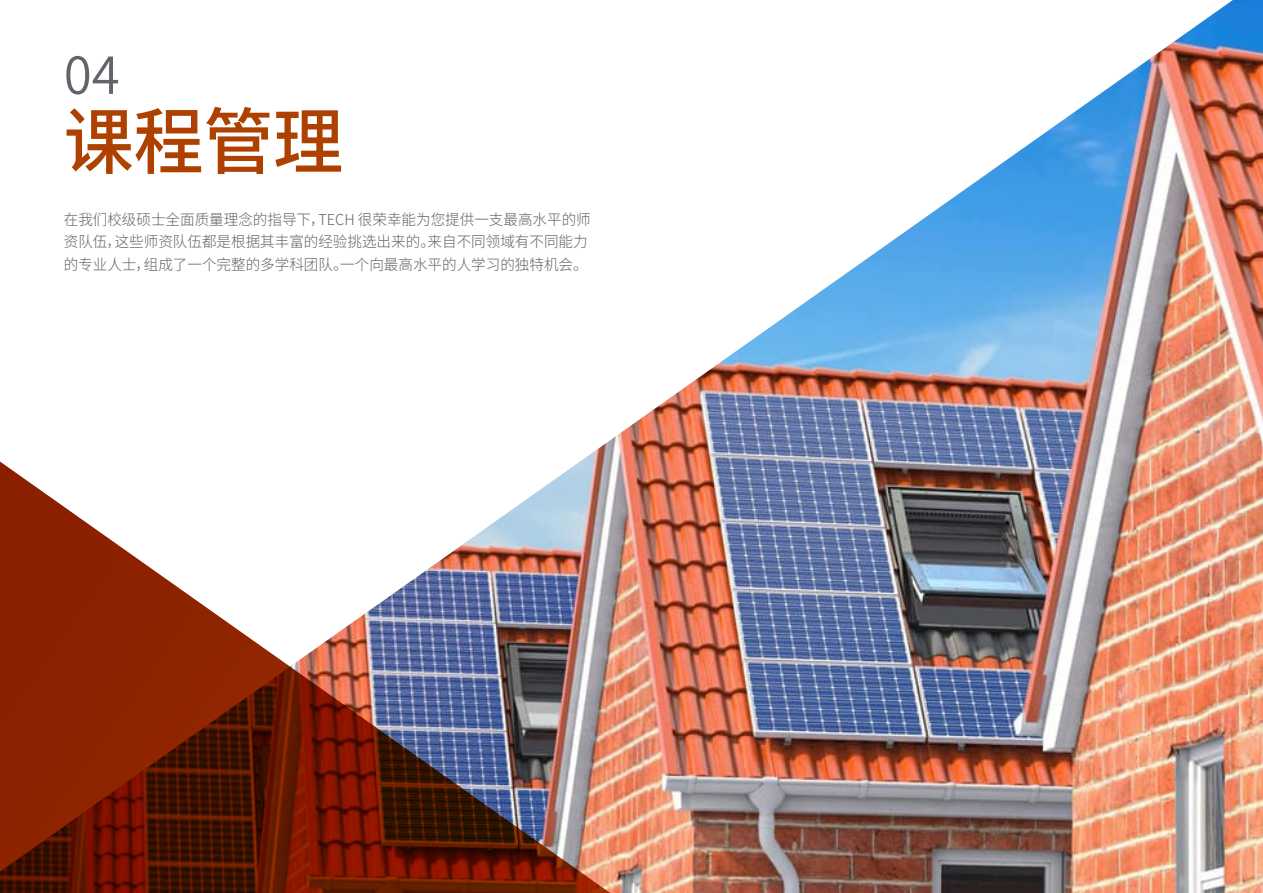
<style>
.page{position:relative;width:1263px;height:893px;background:#fff}
.page>*{position:absolute;margin:0;border:0;box-sizing:border-box;transform-origin:0 0}
.t1{font:500 72px "Source Han Sans CN";color:#ae4000}
.t2{font:52.5px "Source Han Sans CN";color:#61646a}
.t3{font:300 15px/22.5px "Source Han Sans CN";color:#61646a}
</style>
<div class="page">
<img style="left:602px;top:0;width:661px;height:893px">
<img style="left:0;top:446px;width:640px;height:447px">
<h2 class="t2" style="left:64px;top:45px;width:57px">04</h2>
<h1 class="t1" style="left:64px;top:101px;width:281px">课程管理</h1>
<p class="t3" style="left:64px;top:208px;width:528px">在我们校级硕士全面质量理念的指导下，TECH 很荣幸能为您提供一支最高水平的师资队伍，这些师资队伍都是根据其丰富的经验挑选出来的。来自不同领域有不同能力的专业人士，组成了一个完整的多学科团队。一个向最高水平的人学习的独特机会。</p>
</div>
